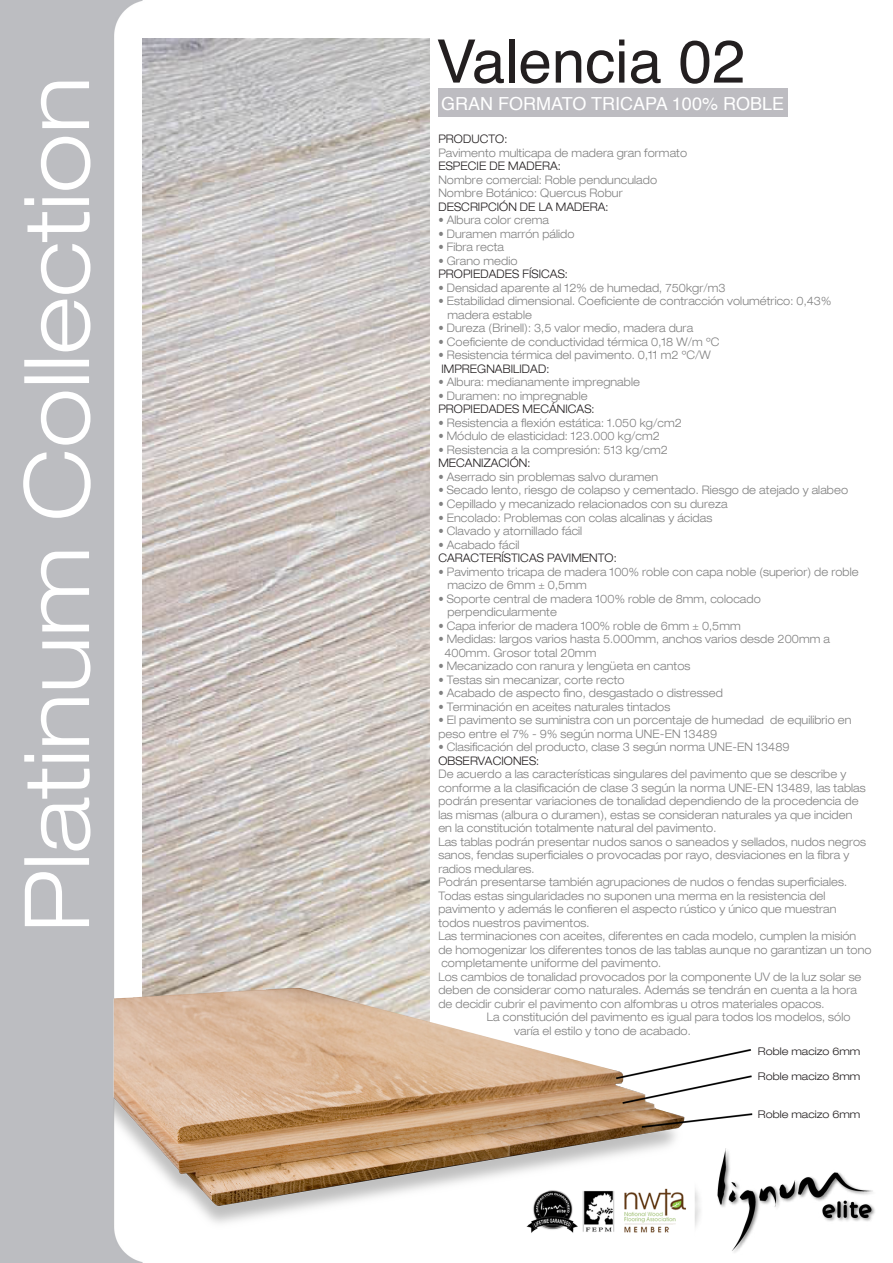
<style>
.page{position:relative;width:893px;height:1263px;background:#fff}
.page>*{position:absolute;margin:0;border:0;box-sizing:border-box;transform-origin:0 0}
.t1{font:300 expanded 90px "Helvetica Neue LT Com";color:#fff}
.t2{font:60px "Helvetica";color:#231f20}
.t3{font:18px "Helvetica";color:#fff}
.t4{font:300 expanded 11.7px/13.5px "Helvetica Neue LT Com";letter-spacing:.005em;color:#818181;scale:.91 1}
.t5{font:300 expanded 11.7px "Helvetica Neue LT Com";letter-spacing:.005em;color:#231f20;scale:.91 1}
.t6{font:300 expanded 10.5px "Helvetica Neue LT Com";color:#231f20}
</style>
<div class="page">
<img style="left:0;top:1px;width:143px;height:1262px">
<img style="left:4px;top:38px;width:749px;height:1219px">
<div style="left:438px;top:88px;width:350px;height:29px;background:#bdbcc1"></div>
<img style="left:475px;top:1148px;width:400px;height:106px">
<p class="t1" style="left:2px;top:933px;width:858px;rotate:-90deg">Platinum Collection</p>
<p class="t2" style="left:436px;top:15px;width:311px">Valencia 02</p>
<p class="t3" style="left:441px;top:89px;width:344px">GRAN FORMATO TRICAPA 100% ROBLE</p>
<p class="t5" style="left:438px;top:132px;width:77px">PRODUCTO:</p>
<p class="t4" style="left:438px;top:146px;width:275px">Pavimento multicapa de madera gran formato</p>
<p class="t5" style="left:438px;top:159px;width:136px">ESPECIE DE MADERA:</p>
<p class="t4" style="left:438px;top:173px;width:242px">Nombre comercial: Roble pendunculado</p>
<p class="t4" style="left:438px;top:186px;width:204px">Nombre Botánico: Quercus Robur</p>
<p class="t5" style="left:438px;top:200px;width:189px">DESCRIPCIÓN DE LA MADERA:</p>
<p class="t4" style="left:438px;top:213px;width:123px">• Albura color crema</p>
<p class="t4" style="left:438px;top:227px;width:151px">• Duramen marrón pálido</p>
<p class="t4" style="left:438px;top:240px;width:74px">• Fibra recta</p>
<p class="t4" style="left:438px;top:254px;width:89px">• Grano medio</p>
<p class="t5" style="left:438px;top:267px;width:144px">PROPIEDADES FÍSICAS:</p>
<p class="t4" style="left:438px;top:281px;width:317px">• Densidad aparente al 12% de humedad, 750kgr/m3</p>
<p class="t4" style="left:438px;top:294px;width:433px">• Estabilidad dimensional. Coeficiente de contracción volumétrico: 0,43%</p>
<p class="t4" style="left:447px;top:308px;width:94px">madera estable</p>
<p class="t4" style="left:438px;top:321px;width:282px">• Dureza (Brinell): 3,5 valor medio, madera dura</p>
<p class="t4" style="left:438px;top:335px;width:310px">• Coeficiente de conductividad térmica 0,18 W/m ºC</p>
<p class="t4" style="left:438px;top:348px;width:301px">• Resistencia térmica del pavimento. 0,11 m2 ºC/W</p>
<p class="t5" style="left:441px;top:362px;width:120px">IMPREGNABILIDAD:</p>
<p class="t4" style="left:438px;top:375px;width:223px">• Albura: medianamente impregnable</p>
<p class="t4" style="left:438px;top:389px;width:166px">• Duramen: no impregnable</p>
<p class="t5" style="left:438px;top:402px;width:173px">PROPIEDADES MECÁNICAS:</p>
<p class="t4" style="left:438px;top:416px;width:269px">• Resistencia a flexión estática: 1.050 kg/cm2</p>
<p class="t4" style="left:438px;top:429px;width:245px">• Módulo de elasticidad: 123.000 kg/cm2</p>
<p class="t4" style="left:438px;top:443px;width:254px">• Resistencia a la compresión: 513 kg/cm2</p>
<p class="t5" style="left:438px;top:456px;width:103px">MECANIZACIÓN:</p>
<p class="t4" style="left:438px;top:470px;width:243px">• Aserrado sin problemas salvo duramen</p>
<p class="t4" style="left:438px;top:483px;width:452px">• Secado lento, riesgo de colapso y cementado. Riesgo de atejado y alabeo</p>
<p class="t4" style="left:438px;top:497px;width:319px">• Cepillado y mecanizado relacionados con su dureza</p>
<p class="t4" style="left:438px;top:510px;width:302px">• Encolado: Problemas con colas alcalinas y ácidas</p>
<p class="t4" style="left:438px;top:524px;width:160px">• Clavado y atornillado fácil</p>
<p class="t4" style="left:438px;top:537px;width:91px">• Acabado fácil</p>
<p class="t5" style="left:438px;top:551px;width:198px">CARACTERÍSTICAS PAVIMENTO:</p>
<p class="t4" style="left:438px;top:564px;width:463px">• Pavimento tricapa de madera 100% roble con capa noble (superior) de roble</p>
<p class="t4" style="left:447px;top:578px;width:155px">macizo de 6mm ± 0,5mm</p>
<p class="t4" style="left:438px;top:591px;width:356px">• Soporte central de madera 100% roble de 8mm, colocado</p>
<p class="t4" style="left:447px;top:605px;width:122px">perpendicularmente</p>
<p class="t4" style="left:438px;top:618px;width:334px">• Capa inferior de madera 100% roble de 6mm ± 0,5mm</p>
<p class="t4" style="left:438px;top:632px;width:432px">• Medidas: largos varios hasta 5.000mm, anchos varios desde 200mm a</p>
<p class="t4" style="left:444px;top:645px;width:168px">400mm. Grosor total 20mm</p>
<p class="t4" style="left:438px;top:659px;width:279px">• Mecanizado con ranura y lengüeta en cantos</p>
<p class="t4" style="left:438px;top:672px;width:206px">• Testas sin mecanizar, corte recto</p>
<p class="t4" style="left:438px;top:686px;width:314px">• Acabado de aspecto fino, desgastado o distressed</p>
<p class="t4" style="left:438px;top:699px;width:256px">• Terminación en aceites naturales tintados</p>
<p class="t4" style="left:438px;top:713px;width:456px">• El pavimento se suministra con un porcentaje de humedad de equilibrio en peso entre el 7% - 9% según norma UNE-EN 13489</p>
<p class="t4" style="left:438px;top:740px;width:388px">• Clasificación del producto, clase 3 según norma UNE-EN 13489</p>
<p class="t5" style="left:438px;top:753px;width:112px">OBSERVACIONES:</p>
<p class="t4" style="left:438px;top:767px;width:450px">De acuerdo a las características singulares del pavimento que se describe y</p>
<p class="t4" style="left:438px;top:780px;width:471px">conforme a la clasificación de clase 3 según la norma UNE-EN 13489, las tablas</p>
<p class="t4" style="left:438px;top:794px;width:463px">podrán presentar variaciones de tonalidad dependiendo de la procedencia de</p>
<p class="t4" style="left:438px;top:807px;width:456px">las mismas (albura o duramen), estas se consideran naturales ya que inciden en la constitución totalmente natural del pavimento.</p>
<p class="t4" style="left:438px;top:834px;width:472px">Las tablas podrán presentar nudos sanos o saneados y sellados, nudos negros</p>
<p class="t4" style="left:438px;top:848px;width:453px">sanos, fendas superficiales o provocadas por rayo, desviaciones en la fibra y</p>
<p class="t4" style="left:438px;top:861px;width:107px">radios medulares.</p>
<p class="t4" style="left:438px;top:875px;width:451px">Podrán presentarse también agrupaciones de nudos o fendas superficiales.</p>
<p class="t4" style="left:438px;top:888px;width:427px">Todas estas singularidades no suponen una merma en la resistencia del</p>
<p class="t4" style="left:438px;top:902px;width:439px">pavimento y además le confieren el aspecto rústico y único que muestran</p>
<p class="t4" style="left:438px;top:915px;width:168px">todos nuestros pavimentos.</p>
<p class="t4" style="left:438px;top:929px;width:461px">Las terminaciones con aceites, diferentes en cada modelo, cumplen la misión</p>
<p class="t4" style="left:438px;top:942px;width:478px">de homogenizar los diferentes tonos de las tablas aunque no garantizan un tono</p>
<p class="t4" style="left:441px;top:956px;width:243px">completamente uniforme del pavimento.</p>
<p class="t4" style="left:438px;top:969px;width:467px">Los cambios de tonalidad provocados por la componente UV de la luz solar se</p>
<p class="t4" style="left:438px;top:983px;width:462px">deben de considerar como naturales. Además se tendrán en cuenta a la hora</p>
<p class="t4" style="left:438px;top:996px;width:426px">de decidir cubrir el pavimento con alfombras u otros materiales opacos.</p>
<p class="t4" style="left:487px;top:1010px;width:401px">La constitución del pavimento es igual para todos los modelos, sólo</p>
<p class="t4" style="left:514px;top:1023px;width:195px">varía el estilo y tono de acabado.</p>
<p class="t6" style="left:758px;top:1044px;width:104px">Roble macizo 6mm</p>
<p class="t6" style="left:758px;top:1070px;width:104px">Roble macizo 8mm</p>
<p class="t6" style="left:758px;top:1107px;width:104px">Roble macizo 6mm</p>
</div>
